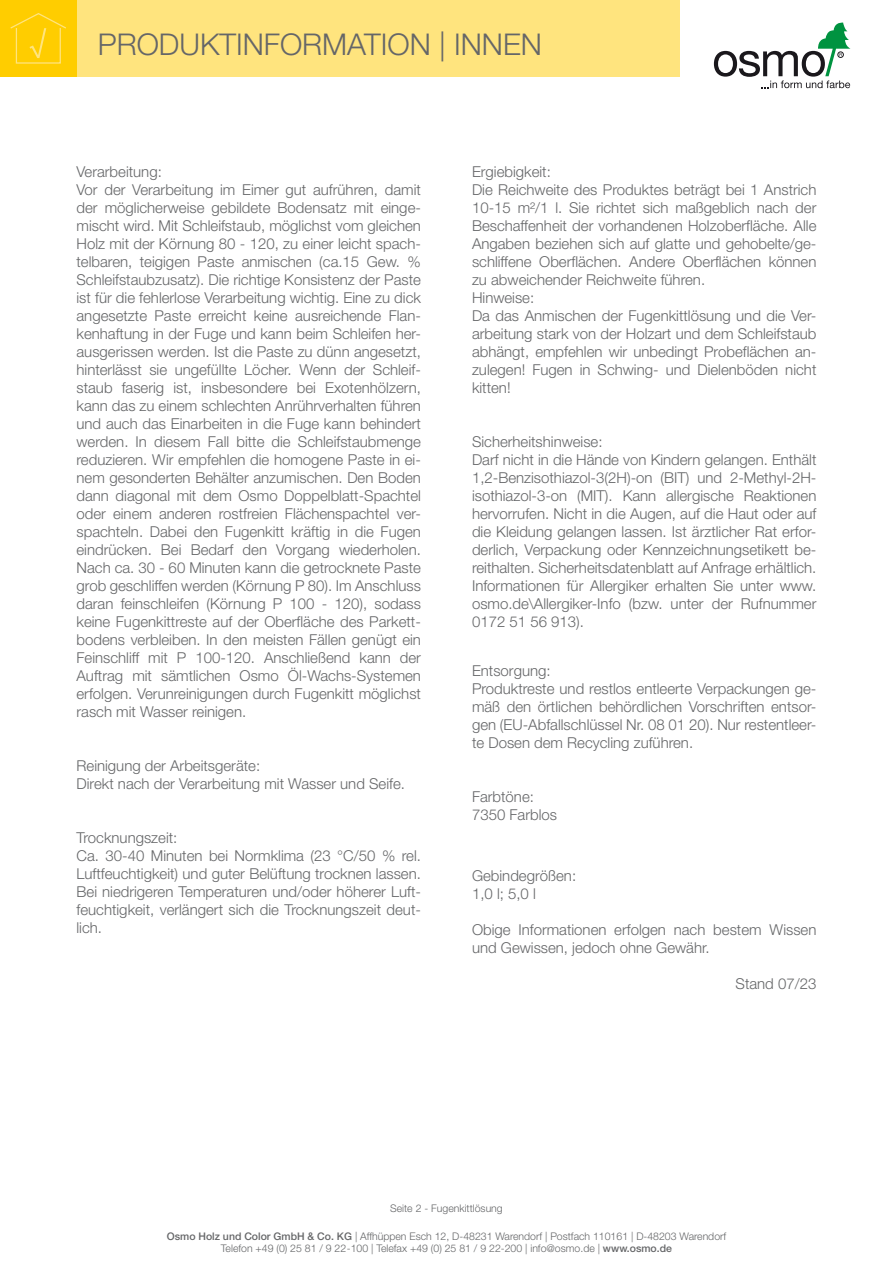
<style>
.page{position:relative;width:893px;height:1263px;background:#fff}
.page>*{position:absolute;margin:0;border:0;box-sizing:border-box;transform-origin:0 0}
.t1{font:300 30px "Helvetica Neue";color:#656668}
.t2{font:300 15px/18px "Helvetica Neue";color:#656668}
.t3{font:300 10.5px/12.6px "Helvetica Neue";color:#656668;text-align:center}
.s1{font-weight:500}
</style>
<div class="page">
<svg style="left:714px;top:23px;width:136px;height:65px"></svg>
<div style="left:77px;top:0;width:603px;height:77px;background:#ffe47e"></div>
<div style="left:0;top:0;width:77px;height:77px;background:#ffcd00"></div>
<svg style="left:10px;top:13px;width:56px;height:51px"></svg>
<h1 class="t1" style="left:98px;top:26px;width:446px">PRODUKTINFORMATION | INNEN</h1>
<p class="t2" style="left:77px;top:162px;width:346px">Verarbeitung:<br>Vor der Verarbeitung im Eimer gut aufrühren, damit der möglicherweise gebildete Bodensatz mit einge&shy;mischt wird. Mit Schleifstaub, möglichst vom gleichen Holz mit der Körnung 80 - 120, zu einer leicht spach&shy;telbaren, teigigen Paste anmischen (ca.15 Gew. % Schleifstaubzusatz). Die richtige Konsistenz der Paste ist für die fehlerlose Verarbeitung wichtig. Eine zu dick angesetzte Paste erreicht keine ausreichende Flan&shy;kenhaftung in der Fuge und kann beim Schleifen her&shy;ausgerissen werden. Ist die Paste zu dünn angesetzt, hinterlässt sie ungefüllte Löcher. Wenn der Schleif&shy;staub faserig ist, insbesondere bei Exotenhölzern, kann das zu einem schlechten Anrührverhalten führen und auch das Einarbeiten in die Fuge kann behindert werden. In diesem Fall bitte die Schleifstaubmenge reduzieren. Wir empfehlen die homogene Paste in ei&shy;nem gesonderten Behälter anzumischen. Den Boden dann diagonal mit dem Osmo Doppelblatt-Spachtel oder einem anderen rostfreien Flächenspachtel ver&shy;spachteln. Dabei den Fugenkitt kräftig in die Fugen eindrücken. Bei Bedarf den Vorgang wiederholen.<br>Nach ca. 30 - 60 Minuten kann die getrocknete Paste grob geschliffen werden (Körnung P 80). Im Anschluss daran feinschleifen (Körnung P 100 - 120), sodass keine Fugenkittreste auf der Oberfläche des Parkett&shy;bodens verbleiben. In den meisten Fällen genügt ein Feinschliff mit P 100-120. Anschließend kann der Auftrag mit sämtlichen Osmo Öl-Wachs-Systemen erfolgen. Verunreinigungen durch Fugenkitt möglichst rasch mit Wasser reinigen.</p>
<p class="t2" style="left:77px;top:756px;width:330px">Reinigung der Arbeitsgeräte:<br>Direkt nach der Verarbeitung mit Wasser und Seife.</p>
<p class="t2" style="left:77px;top:828px;width:346px">Trocknungszeit:<br>Ca. 30-40 Minuten bei Normklima (23 °C/50 % rel.<br>Luftfeuchtigkeit) und guter Belüftung trocknen lassen.<br>Bei niedrigeren Temperaturen und/oder höherer Luft&shy;feuchtigkeit, verlängert sich die Trocknungszeit deut&shy;lich.</p>
<p class="t2" style="left:472px;top:162px;width:346px">Ergiebigkeit:<br>Die Reichweite des Produktes beträgt bei 1 Anstrich 10-15 m²/1 l. Sie richtet sich maßgeblich nach der Beschaffenheit der vorhandenen Holzoberfläche. Alle Angaben beziehen sich auf glatte und gehobelte/ge&shy;schliffene Oberflächen. Andere Oberflächen können zu abweichender Reichweite führen.<br>Hinweise:<br>Da das Anmischen der Fugenkittlösung und die Ver&shy;arbeitung stark von der Holzart und dem Schleifstaub abhängt, empfehlen wir unbedingt Probeflächen an&shy;zulegen! Fugen in Schwing- und Dielenböden nicht kitten!</p>
<p class="t2" style="left:472px;top:432px;width:346px">Sicherheitshinweise:<br>Darf nicht in die Hände von Kindern gelangen. Enthält 1,2-Benzisothiazol-3(2H)-on (BIT) und 2-Methyl-2H&shy;isothiazol-3-on (MIT). Kann allergische Reaktionen hervorrufen. Nicht in die Augen, auf die Haut oder auf die Kleidung gelangen lassen. Ist ärztlicher Rat erfor&shy;derlich, Verpackung oder Kennzeichnungsetikett be&shy;reithalten. Sicherheitsdatenblatt auf Anfrage erhältlich.<br>Informationen für Allergiker erhalten Sie unter www. osmo.de\Allergiker-Info (bzw. unter der Rufnummer 0172 51 56 913).</p>
<p class="t2" style="left:472px;top:661px;width:346px">Entsorgung:<br>Produktreste und restlos entleerte Verpackungen ge&shy;mäß den örtlichen behördlichen Vorschriften entsor&shy;gen (EU-Abfallschlüssel Nr. 08 01 20). Nur restentleer&shy;te Dosen dem Recycling zuführen.</p>
<p class="t2" style="left:472px;top:787px;width:87px">Farbtöne:<br>7350 Farblos</p>
<p class="t2" style="left:472px;top:867px;width:106px">Gebindegrößen:<br>1,0 l; 5,0 l</p>
<p class="t2" style="left:472px;top:921px;width:346px">Obige Informationen erfolgen nach bestem Wissen und Gewissen, jedoch ohne Gewähr.</p>
<p class="t2" style="left:736px;top:975px;width:82px">Stand 07/23</p>
<p class="t3" style="left:390px;top:1202px;width:114px">Seite 2 - Fugenkittlösung</p>
<p class="t3" style="left:167px;top:1229px;width:561px"><span class="s1">Osmo Holz und Color GmbH &amp; Co. KG</span> | Affhüppen Esch 12, D-48231 Warendorf | Postfach 110161 | D-48203 Warendorf<br>Telefon +49 (0) 25 81 / 9 22-100 | Telefax +49 (0) 25 81 / 9 22-200 | info@osmo.de | <span class="s1">www.osmo.de</span></p>
</div>
